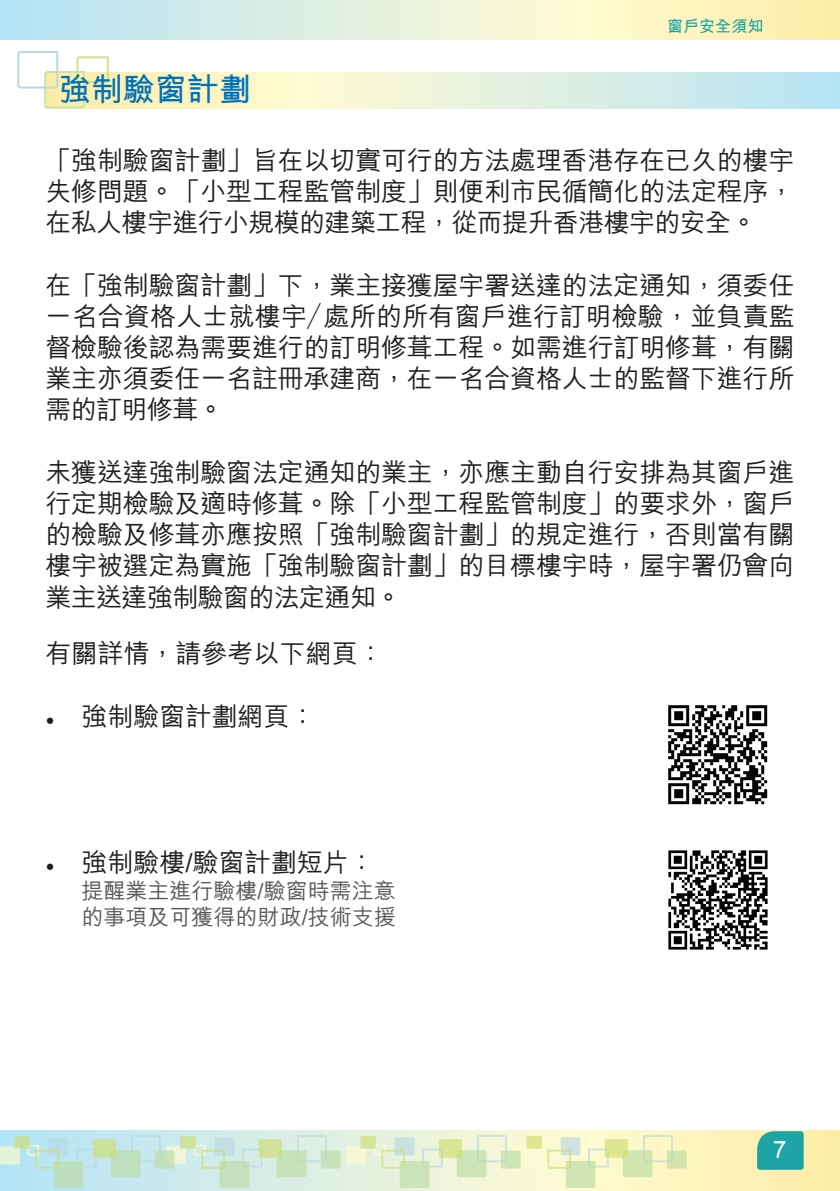
<style>
.page{position:relative;width:840px;height:1191px;background:#fff}
.page>*{position:absolute;margin:0;border:0;box-sizing:border-box;transform-origin:0 0}
.t1{font:700 32px "M Hei HK";color:#0071bb}
.t2{font:500 26px/31.2px "M Hei HK";letter-spacing:-.01em;color:#231f20;text-align:justify}
.t3{font:24px "Arial";color:#fff}
.t4{font:500 22px/26.4px "M Hei HK";color:#57585a}
.t5{font:700 16px "M Hei HK";color:#1ea4a5}
.s1{font-family:"Minion Pro";font-weight:400;font-size:24px}
</style>
<div class="page">
<div style="left:0;top:1131px;width:839px;height:60px;background:linear-gradient(to right,#bde8fd,#fff7b3)"></div>
<div style="left:0;top:0;width:839px;height:40px;background:linear-gradient(to right,#bce8fd,#fff8b3)"></div>
<hr style="left:0;top:0;width:1px;height:40px;background:#b1e3f8">
<svg style="left:0;top:1133px;width:340px;height:55px;background:#c9e6da"></svg>
<svg style="left:346px;top:1133px;width:340px;height:55px;background:#e8efc8"></svg>
<svg style="left:756px;top:1131px;width:47px;height:38px;background:#2ca9a5"></svg>
<div style="left:45px;top:72px;width:794px;height:36px;background:linear-gradient(to right,#fffbb5,#bde7fa)"></div>
<svg style="left:17px;top:51px;width:93px;height:58px"></svg>
<img style="left:668px;top:705px;width:100px;height:100px">
<img style="left:668px;top:850px;width:100px;height:100px">
<h2 class="t1" style="left:59px;top:66px;width:194px">強制驗窗計劃</h2>
<p class="t5" style="left:667px;top:14px;width:97px">窗戶安全須知</p>
<p class="t2" style="left:45px;top:143px;width:750px">「強制驗窗計劃」旨在以切實可行的方法處理香港存在已久的樓宇失修問題。「小型工程監管制度」則便利市民循簡化的法定程序，在私人樓宇進行小規模的建築工程，從而提升香港樓宇的安全。</p>
<p class="t2" style="left:45px;top:267px;width:750px">在「強制驗窗計劃」下，業主接獲屋宇署送達的法定通知，須委任一名合資格人士就樓宇／處所的所有窗戶進行訂明檢驗，並負責監督檢驗後認為需要進行的訂明修葺工程。如需進行訂明修葺，有關業主亦須委任一名註冊承建商，在一名合資格人士的監督下進行所需的訂明修葺。</p>
<p class="t2" style="left:45px;top:455px;width:750px">未獲送達強制驗窗法定通知的業主，亦應主動自行安排為其窗戶進行定期檢驗及適時修葺。除「小型工程監管制度」的要求外，窗戶的檢驗及修葺亦應按照「強制驗窗計劃」的規定進行，否則當有關樓宇被選定為實施「強制驗窗計劃」的目標樓宇時，屋宇署仍會向業主送達強制驗窗的法定通知。</p>
<p class="t2" style="left:45px;top:636px;width:340px">有關詳情，請參考以下網頁：</p>
<p class="t2" style="left:45px;top:699px;width:271px"><span class="s1">•</span> 強制驗窗計劃網頁：</p>
<p class="t2" style="left:45px;top:845px;width:331px"><span class="s1">•</span> 強制驗樓/驗窗計劃短片：</p>
<p class="t4" style="left:81px;top:876px;width:316px">提醒業主進行驗樓/驗窗時需注意的事項及可獲得的財政/技術支援</p>
<p class="t3" style="left:772px;top:1133px;width:15px">7</p>
</div>
